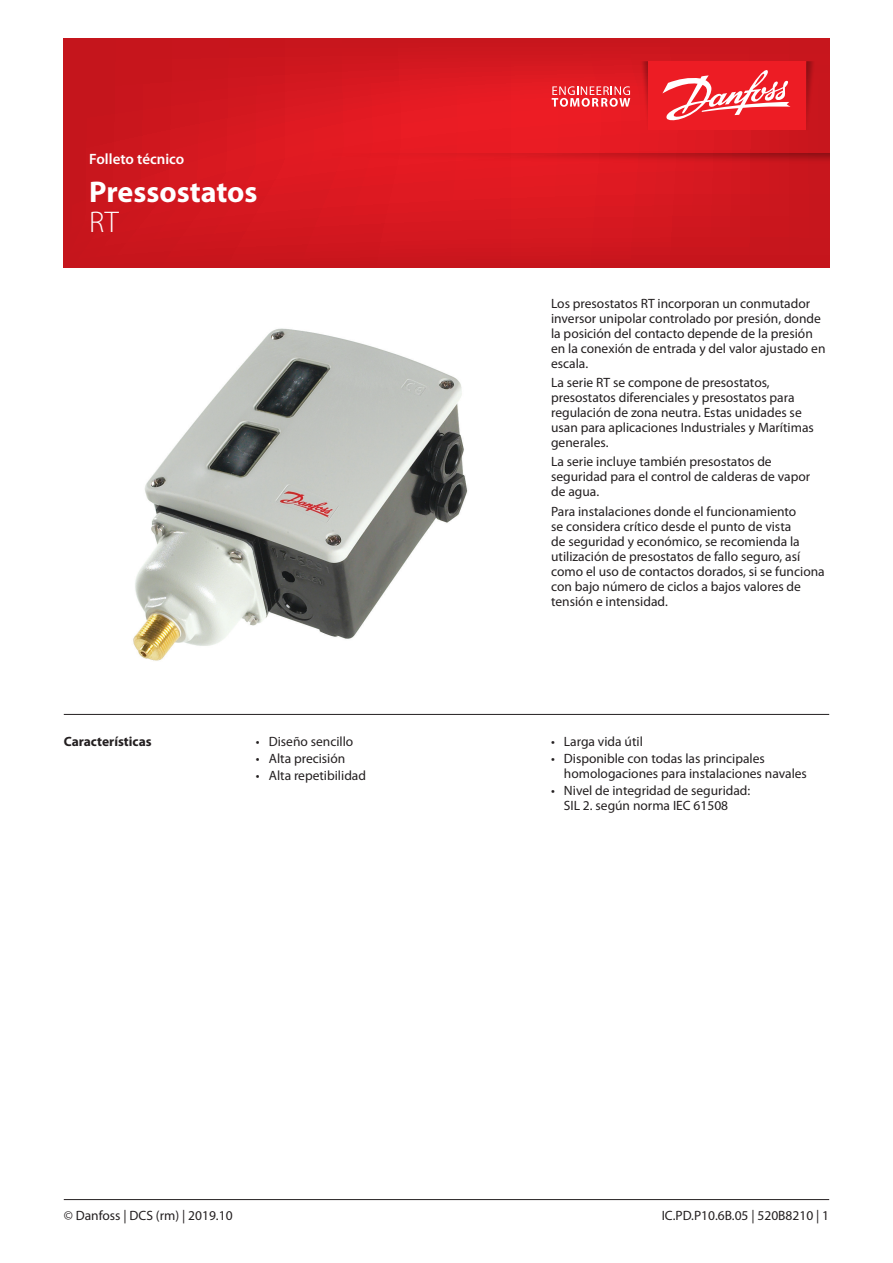
<style>
.page{position:relative;width:893px;height:1263px;background:#fff}
.page>*{position:absolute;margin:0;border:0;box-sizing:border-box;transform-origin:0 0}
.t1{font:700 30px "Myriad Pro";color:#fff}
.t2{font:300 30px "Myriad Pro";color:#fff}
.t3{font:600 15px "Myriad Pro";color:#fff}
.Normtext{font:13.5px/15px "Myriad Pro";color:#231f20}
.Normtext__bold{font:700 13.5px "Myriad Pro";color:#231f20}
</style>
<div class="page">
<svg style="left:64px;top:38px;width:765px;height:230px;background:#d3171f"></svg>
<svg style="left:806px;top:61px;width:13px;height:69px"></svg>
<svg style="left:636px;top:61px;width:12px;height:69px"></svg>
<div style="left:648px;top:61px;width:158px;height:69px;background:#ed1c24"></div>
<svg style="left:552px;top:86px;width:78px;height:21px;background:#ef696e"></svg>
<svg style="left:662px;top:70px;width:128px;height:51px"></svg>
<svg style="left:332px;top:153px;width:497px;height:13px;background:#d4181f"></svg>
<img style="left:133px;top:328px;width:335px;height:333px">
<hr style="left:64px;top:714px;width:765px;height:1px;background:#231f20">
<hr style="left:64px;top:1199px;width:765px;height:1px;background:#231f20">
<p class="t3" style="left:89px;top:151px;width:96px">Folleto técnico</p>
<h1 class="t1" style="left:89px;top:175px;width:170px">Pressostatos</h1>
<h1 class="t2" style="left:89px;top:206px;width:31px">RT</h1>
<p class="Normtext__bold" style="left:64px;top:734px;width:89px">Características</p>
<p class="Normtext" style="left:256px;top:734px;width:99px">• Diseño sencillo</p>
<p class="Normtext" style="left:256px;top:752px;width:91px">• Alta precisión</p>
<p class="Normtext" style="left:256px;top:769px;width:112px">• Alta repetibilidad</p>
<p class="Normtext" style="left:64px;top:1209px;width:170px">© Danfoss | DCS (rm) | 2019.10</p>
<p class="Normtext" style="left:551px;top:296px;width:276px">Los presostatos RT incorporan un conmutador inversor unipolar controlado por presión, donde la posición del contacto depende de la presión en la conexión de entrada y del valor ajustado en escala.</p>
<p class="Normtext" style="left:551px;top:375px;width:264px">La serie RT se compone de presostatos, presostatos diferenciales y presostatos para regulación de zona neutra. Estas unidades se usan para aplicaciones Industriales y Marítimas generales.</p>
<p class="Normtext" style="left:551px;top:455px;width:261px">La serie incluye también presostatos de seguridad para el control de calderas de vapor de agua.</p>
<p class="Normtext" style="left:551px;top:504px;width:275px">Para instalaciones donde el funcionamiento<br>se considera crítico desde el punto de vista<br>de seguridad y económico, se recomienda la utilización de presostatos de fallo seguro, así como el uso de contactos dorados, si se funciona con bajo número de ciclos a bajos valores de tensión e intensidad.</p>
<p class="Normtext" style="left:551px;top:734px;width:93px">• Larga vida útil</p>
<p class="Normtext" style="left:564px;top:752px;width:245px;text-indent:-13px">• Disponible con todas las principales homologaciones para instalaciones navales</p>
<p class="Normtext" style="left:564px;top:784px;width:188px;text-indent:-13px">• Nivel de integridad de seguridad:<br>SIL 2. según norma IEC 61508</p>
<p class="Normtext" style="left:662px;top:1209px;width:169px">IC.PD.P10.6B.05 | 520B8210 | 1</p>
</div>
